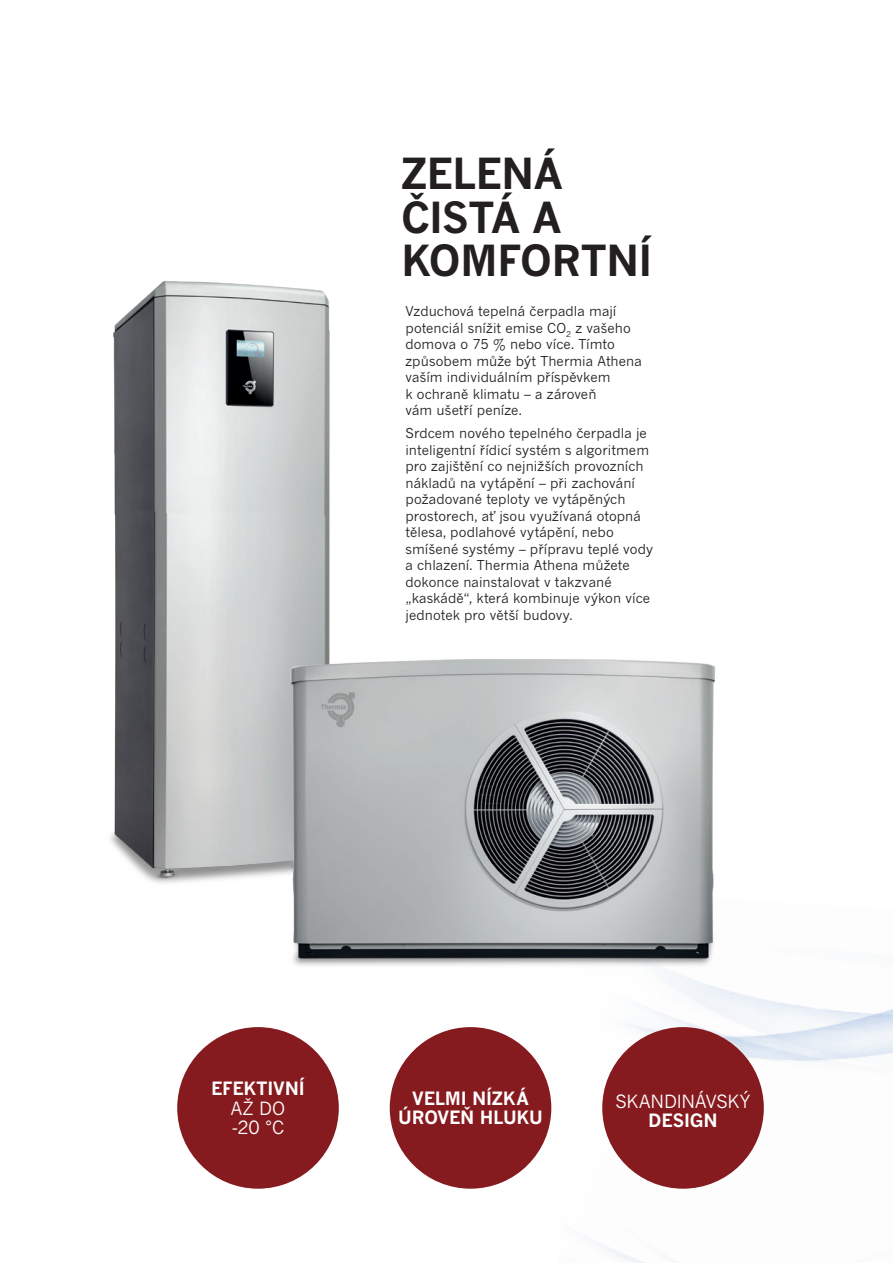
<style>
.page{position:relative;width:893px;height:1263px;background:#fff}
.page>*{position:absolute;margin:0;border:0;box-sizing:border-box;transform-origin:0 0}
.Overskrift2{font:700 42px "News Gothic MT Pro";letter-spacing:-.015em;color:#231f20}
.Overskrift2-2{font:700 18px "News Gothic MT Pro";letter-spacing:-.01em;color:#fff}
.Overskrift2-3{font:18px/19.5px "News Gothic MT Pro";letter-spacing:-.01em;color:#fff}
.Brød_Sort{font:13.5px/16.5px "News Gothic MT Pro";letter-spacing:.005em;color:#231f20}
</style>
<div class="page">
<div style="left:390px;top:1027px;width:161px;height:162px;background:#861b1f;border-radius:50%"></div>
<div style="left:177px;top:1027px;width:162px;height:162px;background:#861b1f;border-radius:50%"></div>
<div style="left:602px;top:1027px;width:162px;height:162px;background:#861b1f;border-radius:50%"></div>
<img style="left:110px;top:281px;width:220px;height:602px">
<img style="left:243px;top:622px;width:473px;height:350px">
<p class="Overskrift2" style="left:401px;top:148px;width:163px">ZELENÁ</p>
<p class="Overskrift2" style="left:401px;top:192px;width:162px">ČISTÁ A</p>
<p class="Overskrift2" style="left:401px;top:235px;width:253px">KOMFORTNÍ</p>
<p class="Brød_Sort" style="left:405px;top:303px;width:238px">Vzduchová tepelná čerpadla mají potenciál snížit emise CO<sub>2</sub> z vašeho domova o 75 % nebo více. Tímto způsobem může být Thermia Athena vaším individuálním příspěvkem<br>k ochraně klimatu – a zároveň<br>vám ušetří peníze.</p>
<p class="Brød_Sort" style="left:405px;top:425px;width:249px">Srdcem nového tepelného čerpadla je inteligentní řídicí systém s algoritmem pro zajištění co nejnižších provozních nákladů na vytápění – při zachování požadované teploty ve vytápěných prostorech, ať jsou využívaná otopná tělesa, podlahové vytápění, nebo smíšené systémy – přípravu teplé vody a chlazení. Thermia Athena můžete dokonce nainstalovat v takzvané „kaskádě“, která kombinuje výkon více jednotek pro větší budovy.</p>
<p class="Overskrift2-2" style="left:211px;top:1077px;width:95px">EFEKTIVNÍ</p>
<p class="Overskrift2-3" style="left:231px;top:1098px;width:56px">AŽ DO -20 °C</p>
<p class="Overskrift2-3" style="left:615px;top:1091px;width:137px">SKANDINÁVSKÝ</p>
<p class="Overskrift2-2" style="left:412px;top:1087px;width:118px">VELMI NÍZKÁ</p>
<p class="Overskrift2-2" style="left:398px;top:1107px;width:146px">ÚROVEŇ HLUKU</p>
<p class="Overskrift2-2" style="left:648px;top:1110px;width:71px">DESIGN</p>
</div>
